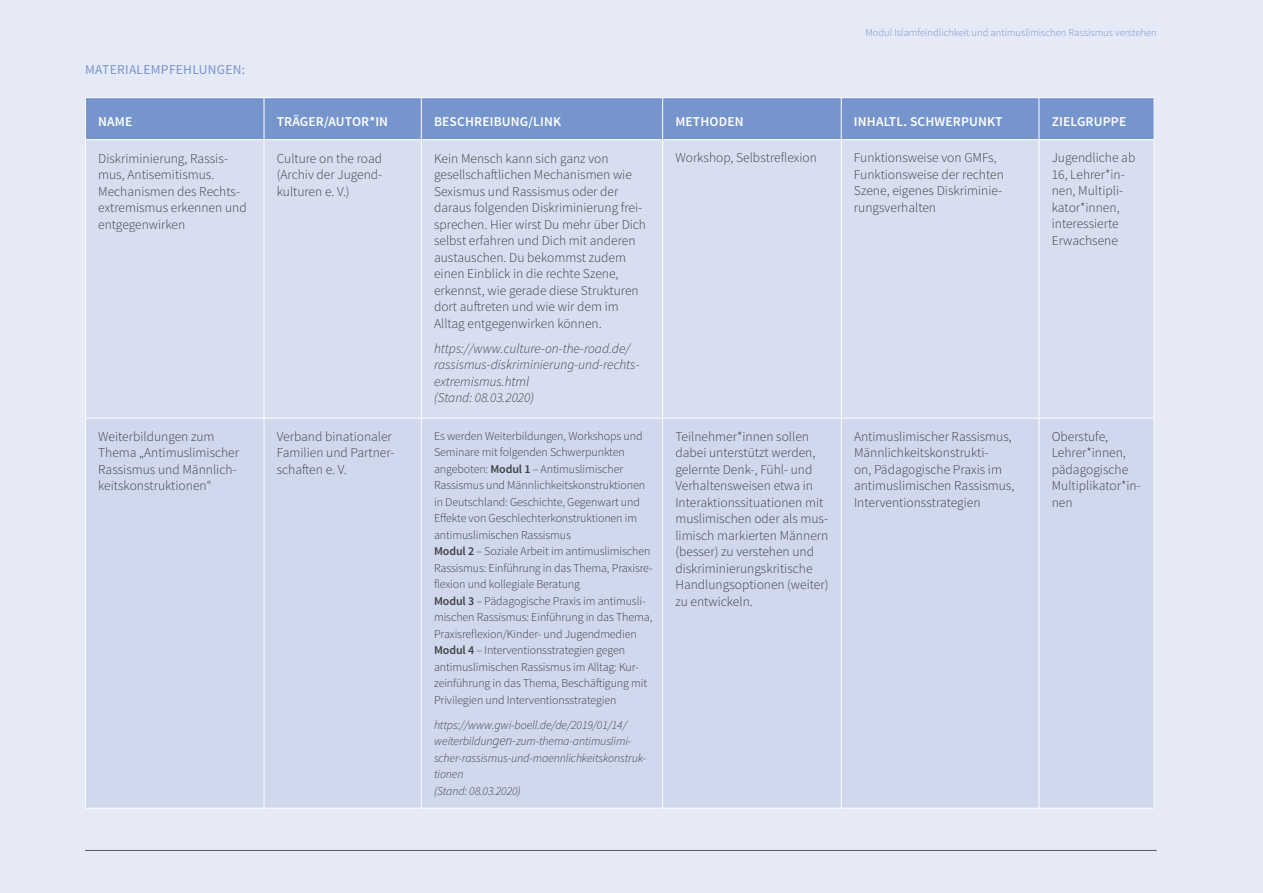
<style>
.page{position:relative;width:1263px;height:893px;background:#e6e9f6}
.page>*{position:absolute;margin:0;border:0;box-sizing:border-box;transform-origin:0 0}
.t1{font:300 13.5px/16.5px "Source Sans Pro";color:#414042}
.t2{font:italic 300 13.5px/16.5px "Source Sans Pro";color:#414042}
.t3{font:600 13.5px "Source Sans Pro";letter-spacing:.01em;color:#fff}
.t4{font:13.5px "Source Sans Pro";letter-spacing:.02em;color:#7695cd}
.t5{font:300 12px/16.5px "Source Sans Pro";letter-spacing:-.01em;color:#414042}
.t6{font:italic 300 12px/16.5px "Source Sans Pro";letter-spacing:-.01em;color:#414042}
.t7{font:300 10.5px "Source Sans Pro";color:#7695cd}
.s1{font-weight:600}
.s2{font-size:13.5px}
</style>
<div class="page">
<div style="left:86px;top:98px;width:1068px;height:41px;background:#7695cd"></div>
<div style="left:86px;top:141px;width:1067px;height:276px;background:#d7def0"></div>
<div style="left:86px;top:419px;width:1067px;height:388px;background:#d0d8ee"></div>
<hr style="left:85px;top:97px;width:179px;height:1px;background:#fff">
<hr style="left:85px;top:98px;width:1px;height:41px;background:#fff">
<hr style="left:264px;top:97px;width:157px;height:1px;background:#fff">
<hr style="left:264px;top:98px;width:1px;height:41px;background:#fff">
<hr style="left:421px;top:97px;width:242px;height:1px;background:#fff">
<hr style="left:421px;top:98px;width:1px;height:41px;background:#fff">
<hr style="left:663px;top:97px;width:178px;height:1px;background:#fff">
<hr style="left:662px;top:98px;width:1px;height:41px;background:#fff">
<hr style="left:841px;top:97px;width:198px;height:1px;background:#fff">
<hr style="left:841px;top:98px;width:1px;height:41px;background:#fff">
<hr style="left:1039px;top:97px;width:115px;height:1px;background:#fff">
<hr style="left:1038px;top:98px;width:1px;height:41px;background:#fff">
<hr style="left:1154px;top:98px;width:1px;height:41px;background:#fff">
<hr style="left:85px;top:139px;width:179px;height:1px;background:#fff">
<hr style="left:85px;top:140px;width:1px;height:278px;background:#fff">
<hr style="left:264px;top:139px;width:157px;height:1px;background:#fff">
<hr style="left:264px;top:140px;width:1px;height:278px;background:#fff">
<hr style="left:421px;top:139px;width:242px;height:1px;background:#fff">
<hr style="left:421px;top:140px;width:1px;height:278px;background:#fff">
<hr style="left:663px;top:139px;width:178px;height:1px;background:#fff">
<hr style="left:662px;top:140px;width:1px;height:278px;background:#fff">
<hr style="left:841px;top:139px;width:198px;height:1px;background:#fff">
<hr style="left:841px;top:140px;width:1px;height:278px;background:#fff">
<hr style="left:1039px;top:139px;width:115px;height:1px;background:#fff">
<hr style="left:1038px;top:140px;width:1px;height:278px;background:#fff">
<hr style="left:1154px;top:140px;width:1px;height:278px;background:#fff">
<hr style="left:85px;top:418px;width:179px;height:1px;background:#fff">
<hr style="left:85px;top:418px;width:1px;height:390px;background:#fff">
<hr style="left:264px;top:418px;width:157px;height:1px;background:#fff">
<hr style="left:264px;top:418px;width:1px;height:390px;background:#fff">
<hr style="left:421px;top:418px;width:242px;height:1px;background:#fff">
<hr style="left:421px;top:418px;width:1px;height:390px;background:#fff">
<hr style="left:663px;top:418px;width:178px;height:1px;background:#fff">
<hr style="left:662px;top:418px;width:1px;height:390px;background:#fff">
<hr style="left:841px;top:418px;width:198px;height:1px;background:#fff">
<hr style="left:841px;top:418px;width:1px;height:390px;background:#fff">
<hr style="left:1039px;top:418px;width:115px;height:1px;background:#fff">
<hr style="left:1038px;top:418px;width:1px;height:390px;background:#fff">
<hr style="left:1154px;top:418px;width:1px;height:390px;background:#fff">
<hr style="left:85px;top:808px;width:179px;height:1px;background:#fff">
<hr style="left:264px;top:808px;width:157px;height:1px;background:#fff">
<hr style="left:421px;top:808px;width:242px;height:1px;background:#fff">
<hr style="left:663px;top:808px;width:178px;height:1px;background:#fff">
<hr style="left:841px;top:808px;width:198px;height:1px;background:#fff">
<hr style="left:1039px;top:808px;width:115px;height:1px;background:#fff">
<hr style="left:85px;top:850px;width:1072px;height:1px;background:#58595b">
<p class="t4" style="left:85px;top:61px;width:33px">MATERIA</p>
<p class="t4" style="left:137px;top:61px;width:16px">LEMPFEH</p>
<p class="t4" style="left:192px;top:61px;width:54px">LUNGEN:</p>
<p class="t7" style="left:865px;top:26px;width:293px">Modul Islamfeindlichkeit und antimuslimischen Rassismus verstehen</p>
<p class="t3" style="left:98px;top:113px;width:34px">NAME</p>
<p class="t3" style="left:277px;top:113px;width:113px">TRÄGER/AUTOR*I N</p>
<p class="t3" style="left:434px;top:113px;width:129px">BESCHREI BUNG/LI NK</p>
<p class="t3" style="left:675px;top:113px;width:70px">METHODEN</p>
<p class="t3" style="left:854px;top:113px;width:150px">INHALTL. SCHWERPUNKT</p>
<p class="t3" style="left:1052px;top:113px;width:76px">ZI ELGRUPPE</p>
<p class="t1" style="left:98px;top:150px;width:150px">Diskriminierung, Rassis&shy;mus, Antisemitismus.<br>Mechanismen des Rechts&shy;extremismus erkennen und entgegenwirken</p>
<p class="t1" style="left:277px;top:150px;width:107px;text-align:justify">Culture on the road (Archiv der Jugend&shy;kulturen e. V.)</p>
<p class="t1" style="left:434px;top:150px;width:214px">Kein Mensch kann sich ganz von gesellschaftlichen Mechanismen wie Sexismus und Rassismus oder der daraus folgenden Diskriminierung frei&shy;sprechen. Hier wirst Du mehr über Dich selbst erfahren und Dich mit anderen austauschen. Du bekommst zudem einen Einblick in die rechte Szene, erkennst, wie gerade diese Strukturen dort auftreten und wie wir dem im Alltag entgegenwirken können.</p>
<p class="t2" style="left:434px;top:340px;width:207px">https://www.culture-on-the-road.de/ rassismus-diskriminierung-und-rechts&shy;extremismus.html<br>(Stand: 08.03.2020)</p>
<p class="t1" style="left:675px;top:150px;width:143px">Workshop, Selbstreflexion</p>
<p class="t1" style="left:854px;top:150px;width:151px">Funktionsweise von GMFs,<br>Funktionsweise der rechten<br>Szene, eigenes Diskriminie&shy;rungsverhalten</p>
<p class="t1" style="left:1052px;top:150px;width:85px">Jugendliche ab<br>16, Lehrer*in&shy;nen, Multipli&shy;kator*innen, interessierte<br>Erwachsene</p>
<p class="t1" style="left:98px;top:428px;width:142px">Weiterbildungen zum<br>Thema „Antimuslimischer<br>Rassismus und Männlich&shy;keitskonstruktionen“</p>
<p class="t1" style="left:277px;top:428px;width:119px">Verband binationaler<br>Familien und Partner&shy;schaften e. V.</p>
<p class="t5" style="left:434px;top:428px;width:220px">Es werden Weiterbildungen, Workshops und Seminare mit folgenden Schwerpunkten angeboten: <span class="s1">MODUL 1</span> – Antimuslimischer Rassismus und Männlichkeitskonstruktionen in Deutschland: Geschichte, Gegenwart und Effekte von Geschlechterkonstruktionen im antimuslimischen Rassismus<br><span class="s1">MODUL 2</span> – Soziale Arbeit im antimuslimischen Rassismus: Einführung in das Thema, Praxisre&shy;flexion und kollegiale Beratung<br><span class="s1">MODUL 3</span> – Pädagogische Praxis im antimusli&shy;mischen Rassismus: Einführung in das Thema, Praxisreflexion/Kinder- und Jugendmedien <span class="s1">MODUL 4</span> – Interventionsstrategien gegen antimuslimischen Rassismus im Alltag: Kur&shy;zeinführung in das Thema, Beschäftigung mit Privilegien und Interventionsstrategien</p>
<p class="t6" style="left:434px;top:717px;width:214px">https://www.gwi-boell.de/de/2019/01/14/ weiterbildun<span class="s2">gen-</span>zum-thema-antimuslimi&shy;scher-rassismus-und-maennlichkeitskonstruk&shy;tionen<br>(Stand: 08.03.2020)</p>
<p class="t1" style="left:675px;top:428px;width:155px">Teilnehmer*innen sollen dabei unterstützt werden, gelernte Denk-, Fühl- und<br>Verhaltensweisen etwa in<br>Interaktionssituationen mit muslimischen oder als mus&shy;limisch markierten Männern (besser) zu verstehen und diskriminierungskritische<br>Handlungsoptionen (weiter) zu entwickeln.</p>
<p class="t1" style="left:854px;top:428px;width:162px">Antimuslimischer Rassismus,<br>Männlichkeitskonstrukti-<br>on, Pädagogische Praxis im antimuslimischen Rassismus,<br>Interventionsstrategien</p>
<p class="t1" style="left:1052px;top:428px;width:90px">Oberstufe,<br>Lehrer*innen, pädagogische<br>Multiplikator*in&shy;nen</p>
</div>
